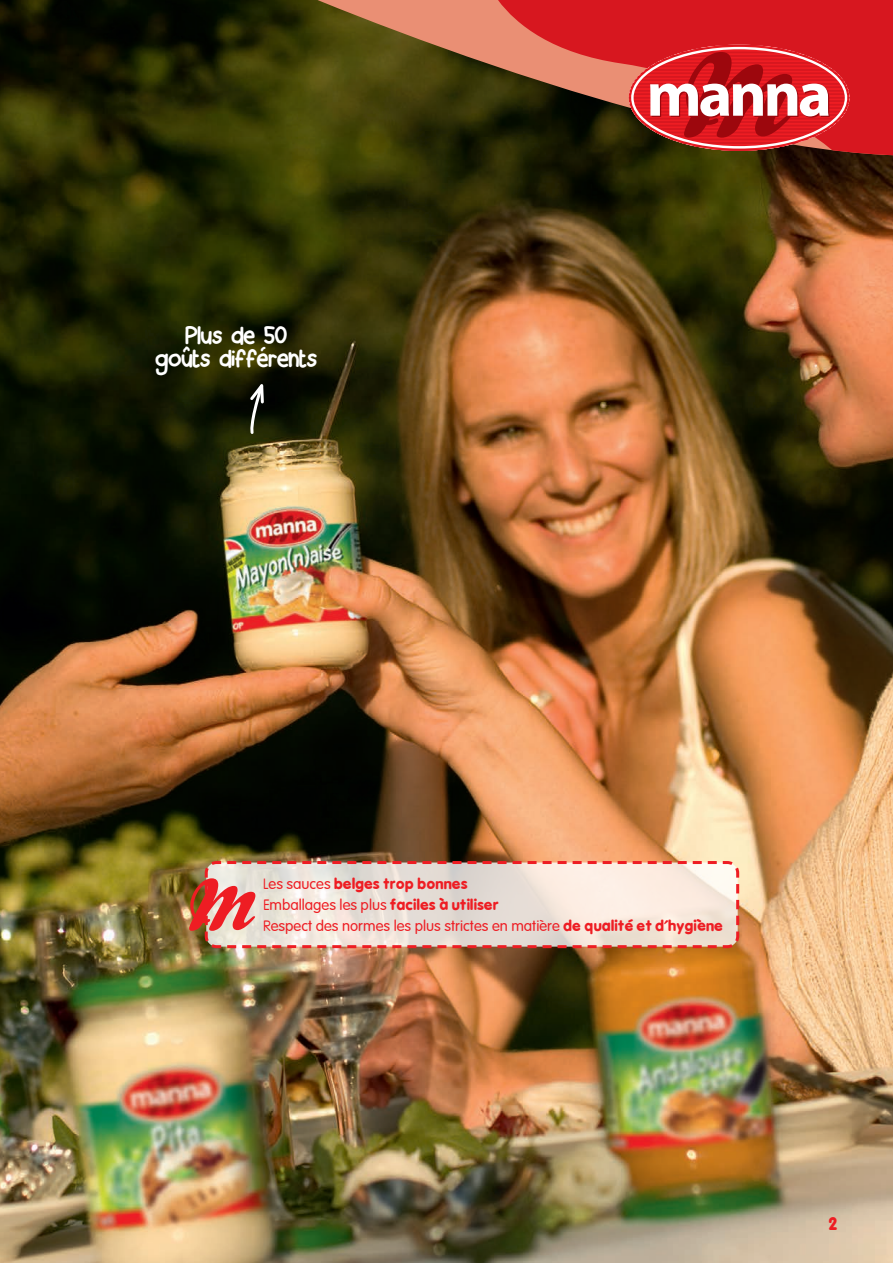
<style>
.page{position:relative;width:893px;height:1263px;background:#fff}
.page>*{position:absolute;margin:0;border:0;box-sizing:border-box;transform-origin:0 0}
.t1{font:22.5px/22.5px "Back to School";color:#fff;text-align:center}
.t2{font:700 18px "Vagabond";color:#ee1d23}
.t3{font:15px/21px "Vagabond";color:#ee1d23}
.s1{font-weight:700}
</style>
<div class="page">
<img style="left:0;top:0;width:893px;height:1263px">
<svg style="left:203px;top:859px;width:538px;height:91px;background:#e8d3c8"></svg>
<svg style="left:189px;top:878px;width:66px;height:53px;background:#db6a61"></svg>
<svg style="left:248px;top:377px;width:17px;height:58px"></svg>
<svg style="left:259px;top:0;width:634px;height:157px;background:#8d6239"></svg>
<svg style="left:477px;top:0;width:416px;height:156px;background:#d82126"></svg>
<svg style="left:259px;top:45px;width:590px;height:132px;background:#714022"></svg>
<svg style="left:182px;top:346px;width:9px;height:6px"></svg>
<svg style="left:260px;top:346px;width:6px;height:6px"></svg>
<h1 class="t1" style="left:156px;top:328px;width:163px">Plus de 50 gouts differents</h1>
<p class="t3" style="left:263px;top:874px;width:462px">Les sauces <span class="s1">belges trop bonnes<br></span>Emballages les plus <span class="s1">faciles à utiliser<br></span>Respect des normes les plus strictes en matière <span class="s1">de qualité et d’hygiène</span></p>
<p class="t2" style="left:828px;top:1211px;width:11px">2</p>
</div>
